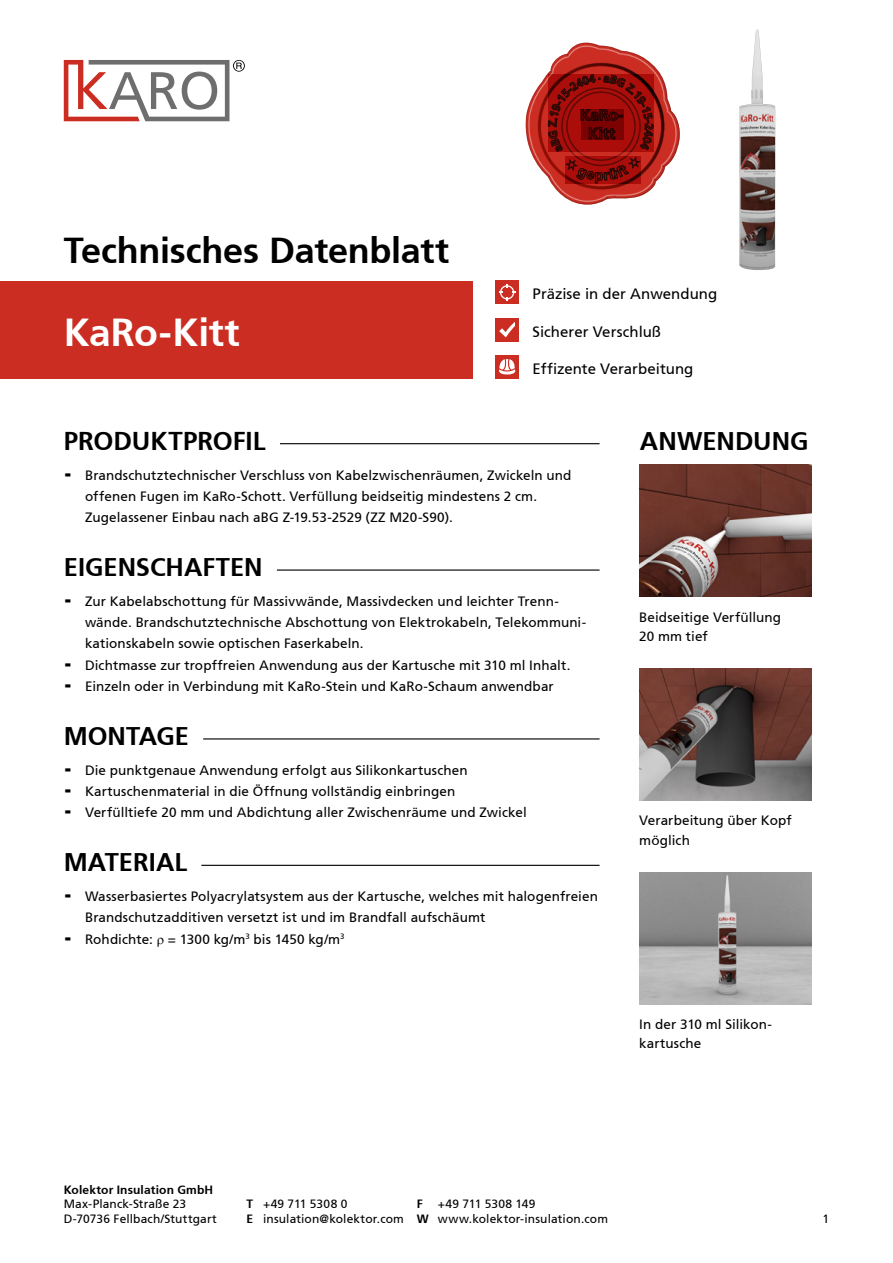
<style>
.page{position:relative;width:893px;height:1263px;background:#fff}
.page>*{position:absolute;margin:0;border:0;box-sizing:border-box;transform-origin:0 0}
.t1{font:700 39px "Frutiger";letter-spacing:-.01em;color:#fff}
.t2{font:700 36px "Frutiger";letter-spacing:-.005em;color:#000}
.t3{font:700 25.8px "Frutiger";color:#000}
.t4{font:700 25.5px "Frutiger";color:#000}
.t5{font:15px "Frutiger";color:#000}
.t6{font:13.5px/21.3px "Frutiger";letter-spacing:.005em;color:#000}
.t7{font:12px/14.4px "Frutiger";letter-spacing:.01em;color:#000}
.t8{font:700 12px "Frutiger";letter-spacing:.01em;color:#000}
.s1{font-family:"Blackoak Std"}
.s2{font-weight:700}
</style>
<div class="page">
<div style="left:0;top:281px;width:472px;height:97px;background:#cc2d22"></div>
<div style="left:495px;top:281px;width:24px;height:23px;background:#cc2d22"></div>
<svg style="left:499px;top:284px;width:16px;height:17px"></svg>
<div style="left:495px;top:318px;width:24px;height:23px;background:#cc2d22"></div>
<svg style="left:499px;top:322px;width:16px;height:15px"></svg>
<div style="left:495px;top:355px;width:24px;height:23px;background:#cc2d22"></div>
<svg style="left:499px;top:359px;width:17px;height:15px"></svg>
<hr style="left:280px;top:443px;width:320px;height:1px;background:#000">
<hr style="left:277px;top:569px;width:323px;height:2px;background:#000">
<hr style="left:203px;top:738px;width:397px;height:1px;background:#000">
<hr style="left:201px;top:865px;width:399px;height:1px;background:#000">
<svg style="left:525px;top:42px;width:155px;height:163px"></svg>
<img style="left:639px;top:465px;width:172px;height:131px">
<img style="left:639px;top:669px;width:172px;height:132px">
<svg style="left:64px;top:60px;width:181px;height:61px"></svg>
<img style="left:739px;top:30px;width:36px;height:240px">
<img style="left:639px;top:872px;width:121px;height:132px">
<img style="left:760px;top:872px;width:51px;height:132px">
<h2 class="t2" style="left:64px;top:230px;width:387px">Technisches Datenblatt</h2>
<h1 class="t1" style="left:64px;top:309px;width:177px">KaRo-Kitt</h1>
<p class="t5" style="left:533px;top:285px;width:186px">Präzise in der Anwendung</p>
<p class="t5" style="left:533px;top:323px;width:130px">Sicherer Verschluß</p>
<p class="t5" style="left:533px;top:360px;width:162px">Effizente Verarbeitung</p>
<h3 class="t3" style="left:64px;top:426px;width:203px">PRODUKTPROFIL</h3>
<p class="t6" style="left:85px;top:464px;width:488px;text-indent:-21px"><span class="s1">·</span> Brandschutztechnischer Verschluss von Kabelzwischenräumen, Zwickeln und offenen Fugen im KaRo-Schott. Verfüllung beidseitig mindestens 2 cm.<br>Zugelassener Einbau nach aBG Z-19.53-2529 (ZZ M20-S90).</p>
<h3 class="t4" style="left:64px;top:552px;width:200px">EIGENSCHAFTEN</h3>
<p class="t6" style="left:64px;top:591px;width:496px"><span class="s1">·</span> Zur Kabelabschottung für Massivwände, Massivdecken und leichter Trenn-</p>
<p class="t6" style="left:85px;top:612px;width:503px">wände. Brandschutztechnische Abschottung von Elektrokabeln, Telekommuni-</p>
<p class="t6" style="left:85px;top:633px;width:280px">kationskabeln sowie optischen Faserkabeln.</p>
<p class="t6" style="left:64px;top:654px;width:508px"><span class="s1">·</span> Dichtmasse zur tropffreien Anwendung aus der Kartusche mit 310 ml Inhalt.</p>
<p class="t6" style="left:64px;top:676px;width:492px"><span class="s1">·</span> Einzeln oder in Verbindung mit KaRo-Stein und KaRo-Schaum anwendbar</p>
<h3 class="t4" style="left:64px;top:721px;width:127px">MONTAGE</h3>
<p class="t6" style="left:64px;top:759px;width:464px"><span class="s1">·</span> Die punktgenaue Anwendung erfolgt aus Silikonkartuschen<br><span class="s1">·</span> Kartuschenmaterial in die Öffnung vollständig einbringen<br><span class="s1">·</span> Verfülltiefe 20 mm und Abdichtung aller Zwischenräume und Zwickel</p>
<h3 class="t4" style="left:64px;top:847px;width:125px">MATERIAL</h3>
<p class="t6" style="left:64px;top:886px;width:536px"><span class="s1">·</span> Wasserbasiertes Polyacrylatsystem aus der Kartusche, welches mit halogenfreien</p>
<p class="t6" style="left:85px;top:907px;width:402px">Brandschutzadditiven versetzt ist und im Brandfall aufschäumt</p>
<p class="t6" style="left:64px;top:928px;width:282px"><span class="s1">·</span> Rohdichte: = 1300 kg/m<sup>3</sup> bis 1450 kg/m<sup>3</sup></p>
<h3 class="t4" style="left:640px;top:426px;width:170px">ANWENDUNG</h3>
<p class="t6" style="left:639px;top:607px;width:143px;line-height:19.5px">Beidseitige Verfüllung<br>20 mm tief</p>
<p class="t6" style="left:639px;top:811px;width:154px;line-height:19.5px">Verarbeitung über Kopf möglich</p>
<p class="t6" style="left:639px;top:1014px;width:133px;line-height:19.5px">In der 310 ml Silikon&shy;kartusche</p>
<p class="t8" style="left:64px;top:1182px;width:151px">Kolektor Insulation GmbH</p>
<p class="t7" style="left:64px;top:1197px;width:155px">Max-Planck-Straße 23<br>D-70736 Fellbach/Stuttgart</p>
<p class="t7" style="left:247px;top:1197px;width:102px"><span class="s2">T</span> +49 711 5308 0</p>
<p class="t8" style="left:417px;top:1197px;width:7px">F</p>
<p class="t7" style="left:247px;top:1197px;width:363px;text-indent:191px">+49 711 5308 149<br><span class="s2">E</span> insulation@kolektor.com <span class="s2">W</span> www.kolektor-insulation.com</p>
<p class="t7" style="left:822px;top:1212px;width:8px">1</p>
</div>
